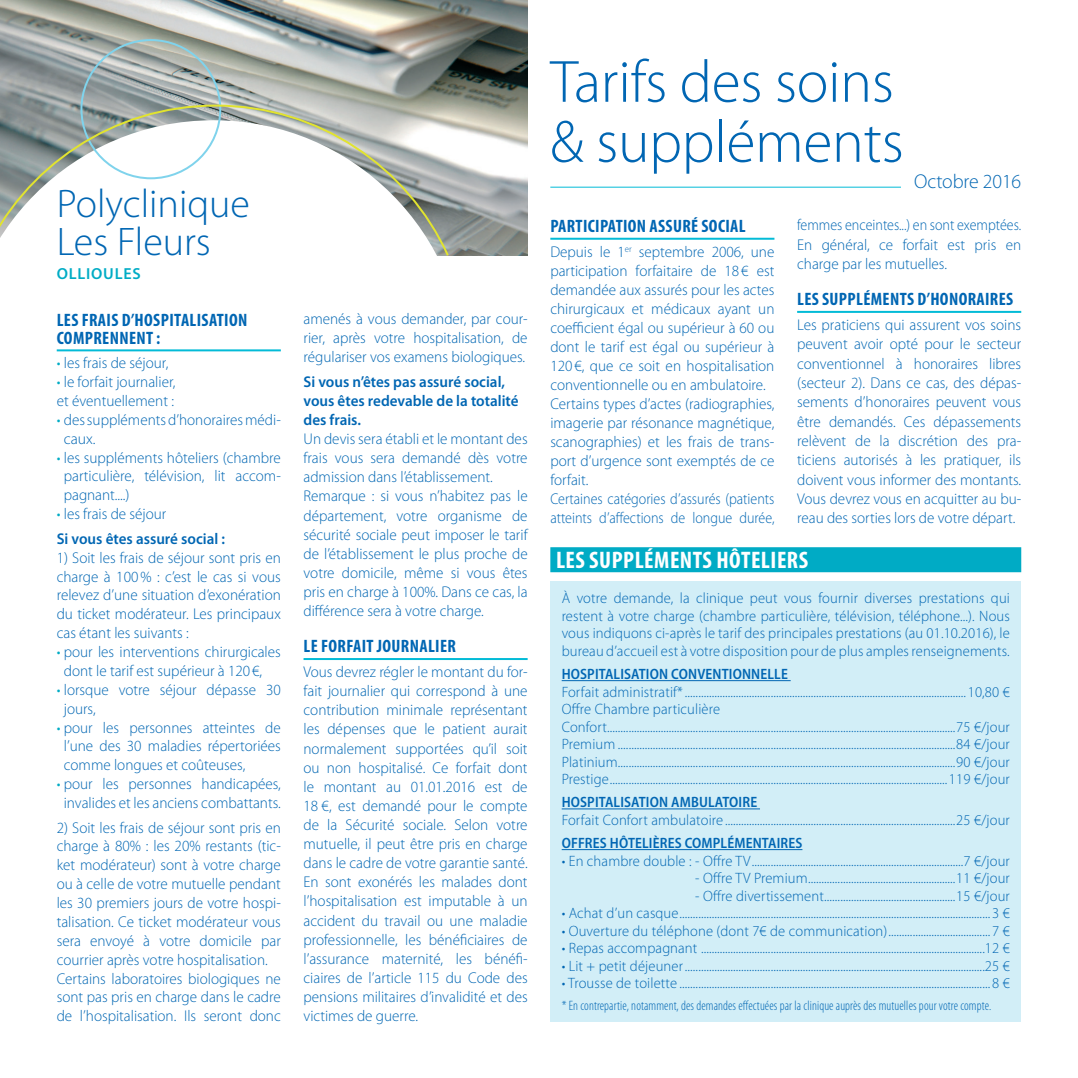
<style>
.page{position:relative;width:1078px;height:1078px;background:#fff}
.page>*{position:absolute;margin:0;border:0;box-sizing:border-box;transform-origin:0 0}
.t1{font:300 60px/60px "Myriad Pro";letter-spacing:-.005em;color:#0166b3}
.t2{font:300 40px/38px "Myriad Pro";color:#0166b3}
.t3{font:700 condensed 24px "Myriad Pro";letter-spacing:.02em;color:#fff}
.t4{font:300 20px "Myriad Pro";letter-spacing:-.005em;color:#0166b3}
.t5{font:700 condensed 18px/18.2px "Myriad Pro";letter-spacing:.02em;color:#0166b3}
.t6{font:600 16px "Myriad Pro";letter-spacing:.05em;color:#00acc5}
.t7{font:300 15.6px/19.2px "Myriad Pro";color:#0166b3}
.t8{font:600 15.6px/19px "Myriad Pro";color:#0166b3}
.t9{font:300 15.6px/19.2px "Myriad Pro";color:#0166b3;text-align:justify;scale:.9 1}
.t10{font:300 15px/17.6px "Myriad Pro";letter-spacing:.01em;color:#0166b3;text-align:justify}
.t11{font:600 semi-condensed 15px "Myriad Pro";letter-spacing:.01em;color:#0166b3}
.t12{font:300 condensed 13.6px "Myriad Pro";letter-spacing:.01em;color:#0166b3}
.s1{color:#00acc5}
.s2{font-weight:300;color:#00acc5}
.s3{font-weight:300}
</style>
<div class="page">
<img style="left:0;top:0;width:527px;height:255px">
<svg style="left:56px;top:120px;width:409px;height:232px"></svg>
<hr style="left:57px;top:349px;width:224px;height:2px;background:#03bbd7">
<hr style="left:303px;top:658px;width:224px;height:2px;background:#03bbd7">
<hr style="left:550px;top:238px;width:224px;height:2px;background:#03bbd7">
<hr style="left:797px;top:311px;width:223px;height:2px;background:#03bbd7">
<svg style="left:0;top:104px;width:450px;height:154px"></svg>
<div style="left:550px;top:580px;width:470px;height:440px;background:#d2eef7"></div>
<hr style="left:561px;top:680px;width:229px;height:1px;background:#0166b3">
<hr style="left:561px;top:808px;width:198px;height:1px;background:#0166b3">
<hr style="left:561px;top:849px;width:241px;height:1px;background:#0166b3">
<div style="left:550px;top:547px;width:470px;height:25px;background:#00abc5"></div>
<hr style="left:550px;top:187px;width:350px;height:1px;background:#03bbd7">
<h2 class="t2" style="left:57px;top:184px;width:194px">Polyclinique<br>Les Fleurs</h2>
<p class="t6" style="left:57px;top:263px;width:86px">OLLIOULES</p>
<p class="t5" style="left:57px;top:310px;width:192px">LES FRAIS D’HOSPITALISATION<br>COMPRENNENT :</p>
<p class="t7" style="left:57px;top:353px;width:113px"><span class="s1">•</span> les frais de séjour,</p>
<p class="t7" style="left:57px;top:372px;width:120px"><span class="s1">•</span> le forfait journalier, et éventuellement :</p>
<p class="t7" style="left:64px;top:410px;width:218px;text-indent:-7px"><span class="s1">•</span> des suppléments d’honoraires médi&shy;caux.</p>
<p class="t7" style="left:64px;top:448px;width:218px;text-align:justify;text-indent:-7px"><span class="s1">•</span> les suppléments hôteliers (chambre particulière, télévision, lit accom&shy;pagnant....)</p>
<p class="t8" style="left:57px;top:501px;width:170px;line-height:24.6px"><span class="s2">•</span> <span class="s3">les frais de séjour<br></span>Si vous êtes assuré social :</p>
<p class="t7" style="left:57px;top:547px;width:225px;text-align:justify">1) Soit les frais de séjour sont pris en charge à 100% : c’est le cas si vous relevez d’une situation d’exonération du ticket modérateur. Les principaux cas étant les suivants :</p>
<p class="t7" style="left:64px;top:642px;width:218px;text-indent:-7px"><span class="s1">•</span> pour les interventions chirurgicales dont le tarif est supérieur à 120 €,</p>
<p class="t7" style="left:64px;top:680px;width:218px;text-indent:-7px"><span class="s1">•</span> lorsque votre séjour dépasse 30 jours,</p>
<p class="t7" style="left:64px;top:717px;width:218px;text-align:justify;text-indent:-7px"><span class="s1">•</span> pour les personnes atteintes de l’une des 30 maladies répertoriées comme longues et coûteuses,</p>
<p class="t7" style="left:57px;top:774px;width:225px;text-align:center"><span class="s1">•</span> pour les personnes handicapées, invalides et les anciens combattants.</p>
<p class="t7" style="left:57px;top:817px;width:225px">2) Soit les frais de séjour sont pris en charge à 80% : les 20% restants (tic&shy;ket modérateur) sont à votre charge ou à celle de votre mutuelle pendant les 30 premiers jours de votre hospi&shy;talisation. Ce ticket modérateur vous sera envoyé à votre domicile par courrier après votre hospitalisation.<br>Certains laboratoires biologiques ne sont pas pris en charge dans le cadre de l’hospitalisation. Ils seront donc</p>
<p class="t7" style="left:303px;top:309px;width:225px;text-align:justify">amenés à vous demander, par cour&shy;rier, après votre hospitalisation, de régulariser vos examens biologiques.</p>
<p class="t8" style="left:303px;top:371px;width:216px">Si vous n’êtes pas assuré social, vous êtes redevable de la totalité des frais.</p>
<p class="t7" style="left:303px;top:429px;width:225px">Un devis sera établi et le montant des frais vous sera demandé dès votre admission dans l’établissement.<br>Remarque : si vous n’habitez pas le département, votre organisme de sécurité sociale peut imposer le tarif de l’établissement le plus proche de votre domicile, même si vous êtes pris en charge à 100%. Dans ce cas, la différence sera à votre charge.</p>
<p class="t5" style="left:303px;top:636px;width:154px">LE FORFAIT JOURNALIER</p>
<p class="t7" style="left:303px;top:662px;width:225px;text-align:justify">Vous devrez régler le montant du for&shy;fait journalier qui correspond à une contribution minimale représentant les dépenses que le patient aurait normalement supportées qu’il soit ou non hospitalisé. Ce forfait dont le montant au 01.01.2016 est de 18 €, est demandé pour le compte de la Sécurité sociale. Selon votre mutuelle, il peut être pris en charge dans le cadre de votre garantie santé.<br>En sont exonérés les malades dont l’hospitalisation est imputable à un accident du travail ou une maladie professionnelle, les bénéficiaires de l’assurance maternité, les bénéfi&shy;ciaires de l’article 115 du Code des pensions militaires d’invalidité et des victimes de guerre.</p>
<h1 class="t1" style="left:550px;top:51px;width:355px">Tarifs des soins &amp; suppléments</h1>
<p class="t4" style="left:913px;top:169px;width:109px">Octobre 2016</p>
<p class="t5" style="left:550px;top:216px;width:197px">PARTICIPATION ASSURÉ SOCIAL</p>
<p class="t7" style="left:550px;top:242px;width:225px">Depuis le 1<sup>er</sup> septembre 2006, une participation forfaitaire de 18 € est demandée aux assurés pour les actes chirurgicaux et médicaux ayant un coefficient égal ou supérieur à 60 ou dont le tarif est égal ou supérieur à 120 €, que ce soit en hospitalisation conventionnelle ou en ambulatoire.<br>Certains types d’actes (radiographies, imagerie par résonance magnétique, scanographies) et les frais de trans&shy;port d’urgence sont exemptés de ce forfait.<br>Certaines catégories d’assurés (patients atteints d’affections de longue durée,</p>
<p class="t9" style="left:797px;top:215px;width:250px">femmes enceintes...) en sont exemptées.<br>En général, ce forfait est pris en charge par les mutuelles.</p>
<p class="t5" style="left:797px;top:290px;width:218px">LES SUPPLÉMENTS D’HONORAIRES</p>
<p class="t7" style="left:797px;top:315px;width:225px;text-align:justify">Les praticiens qui assurent vos soins peuvent avoir opté pour le secteur conventionnel à honoraires libres (secteur 2). Dans ce cas, des dépas&shy;sements d’honoraires peuvent vous être demandés. Ces dépassements relèvent de la discrétion des pra&shy;ticiens autorisés à les pratiquer, ils doivent vous informer des montants.<br>Vous devrez vous en acquitter au bu&shy;reau des sorties lors de votre départ.</p>
<h3 class="t3" style="left:556px;top:544px;width:253px">LES SUPPLÉMENTS HÔTELIERS</h3>
<p class="t10" style="left:561px;top:589px;width:449px">À votre demande, la clinique peut vous fournir diverses prestations qui restent à votre charge (chambre particulière, télévision, téléphone...). Nous vous indiquons ci-après le tarif des principales prestations (au 01.10.2016), le bureau d’accueil est à votre disposition pour de plus amples renseignements.</p>
<p class="t11" style="left:561px;top:664px;width:228px">HOSPITALISATION CONVENTIONNELLE</p>
<p class="t10" style="left:561px;top:682px;width:449px;text-align:left">Forfait administratif*.........................................................................................................10,80 € Offre Chambre particulière Confort..................................................................................................................................75 €/jour Premium ..............................................................................................................................84 €/jour Platinium..............................................................................................................................90 €/jour Prestige..............................................................................................................................119 €/jour</p>
<p class="t11" style="left:561px;top:792px;width:197px">HOSPITALISATION AMBULATOIRE</p>
<p class="t10" style="left:561px;top:810px;width:449px">Forfait Confort ambulatoire ......................................................................................25 €/jour</p>
<p class="t11" style="left:561px;top:833px;width:242px">OFFRES HÔTELIÈRES COMPLÉMENTAIRES</p>
<p class="t10" style="left:561px;top:851px;width:449px">• En chambre double : - Offre TV...............................................................................7 €/jour</p>
<p class="t10" style="left:695px;top:869px;width:316px">- Offre TV Premium.......................................................11 €/jour</p>
<p class="t10" style="left:695px;top:886px;width:316px">- Offre divertissement.................................................15 €/jour</p>
<p class="t10" style="left:561px;top:904px;width:449px">• Achat d’un casque.................................................................................................................... 3 €</p>
<p class="t10" style="left:561px;top:921px;width:449px">• Ouverture du téléphone (dont 7€ de communication)...................................... 7 €</p>
<p class="t10" style="left:561px;top:939px;width:449px">• Repas accompagnant ..........................................................................................................12 €</p>
<p class="t10" style="left:561px;top:956px;width:449px">• Lit + petit déjeuner................................................................................................................25 €</p>
<p class="t10" style="left:561px;top:974px;width:449px">• Trousse de toilette .................................................................................................................... 8 €</p>
<p class="t12" style="left:561px;top:997px;width:431px">* En contrepartie, notamment, des demandes effectuées par la clinique auprès des mutuelles pour votre compte.</p>
</div>
